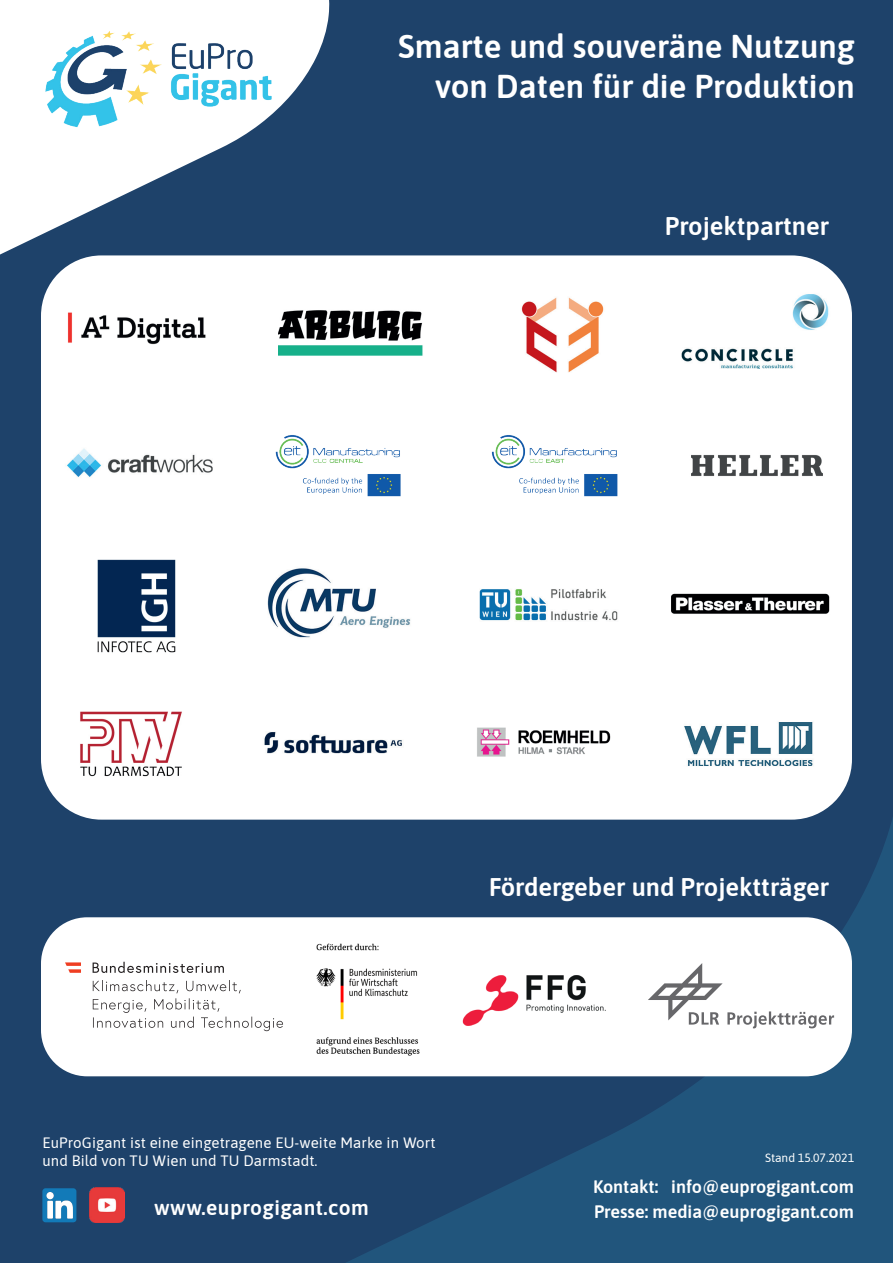
<style>
.page{position:relative;width:893px;height:1263px;background:#1e426a}
.page>*{position:absolute;margin:0;border:0;box-sizing:border-box;transform-origin:0 0}
.t1{font:600 33px/40.5px "Asap";color:#fff;text-align:right}
.t2{font:600 25.5px "Asap";color:#fff}
.t3{font:600 21px "Asap";letter-spacing:.02em;color:#fff}
.t4{font:600 18px/25.5px "Asap";color:#fff}
.t5{font:15px/18px "Asap";letter-spacing:.01em;color:#fff}
.t6{font:12px "Asap";color:#fff}
</style>
<div class="page">
<svg style="left:41px;top:767px;width:852px;height:496px"></svg>
<svg style="left:42px;top:1188px;width:34px;height:34px"></svg>
<div style="left:46px;top:1192px;width:8px;height:7px;background:#fff;border-radius:50%"></div>
<img style="left:90px;top:1187px;width:35px;height:35px">
<svg style="left:0;top:0;width:330px;height:255px;fill:#fff"></svg>
<div style="left:41px;top:255px;width:811px;height:565px;background:#fff;border-radius:60px"></div>
<img style="left:67px;top:448px;width:146px;height:29px">
<img style="left:681px;top:294px;width:148px;height:75px">
<img style="left:278px;top:310px;width:145px;height:46px">
<img style="left:67px;top:312px;width:139px;height:33px">
<img style="left:521px;top:297px;width:83px;height:76px">
<img style="left:80px;top:711px;width:102px;height:66px">
<img style="left:275px;top:435px;width:126px;height:62px">
<img style="left:491px;top:435px;width:127px;height:62px">
<img style="left:691px;top:455px;width:132px;height:21px">
<img style="left:267px;top:568px;width:144px;height:70px">
<img style="left:97px;top:559px;width:79px;height:94px">
<img style="left:479px;top:589px;width:139px;height:32px">
<img style="left:671px;top:593px;width:159px;height:21px">
<img style="left:264px;top:732px;width:138px;height:22px">
<img style="left:684px;top:722px;width:129px;height:44px">
<img style="left:477px;top:727px;width:134px;height:30px">
<div style="left:41px;top:917px;width:811px;height:159px;background:#fff;border-radius:46px"></div>
<svg style="left:93px;top:980px;width:190px;height:51px"></svg>
<svg style="left:93px;top:962px;width:131px;height:11px"></svg>
<svg style="left:65px;top:962px;width:16px;height:11px"></svg>
<img style="left:316px;top:943px;width:104px;height:113px">
<svg style="left:648px;top:963px;width:186px;height:65px"></svg>
<img style="left:462px;top:975px;width:144px;height:51px">
<img style="left:45px;top:27px;width:256px;height:117px">
<p class="t1" style="left:398px;top:24px;width:458px">Smarte und souveräne Nutzung von Daten für die Produktion</p>
<p class="t2" style="left:665px;top:208px;width:166px">Projektpartner</p>
<p class="t2" style="left:489px;top:869px;width:342px">Fördergeber und Projektträger</p>
<p class="t5" style="left:42px;top:1133px;width:395px">EuProGigant ist eine eingetragene EU-weite Marke in Wort und Bild von TU Wien und TU Darmstadt.</p>
<p class="t3" style="left:154px;top:1193px;width:216px">www.euprogigant.com</p>
<p class="t6" style="left:765px;top:1149px;width:91px">Stand 15.07.2021</p>
<p class="t4" style="left:593px;top:1173px;width:263px">Kontakt: info@euprogigant.com<br>Presse: media@euprogigant.com</p>
</div>
